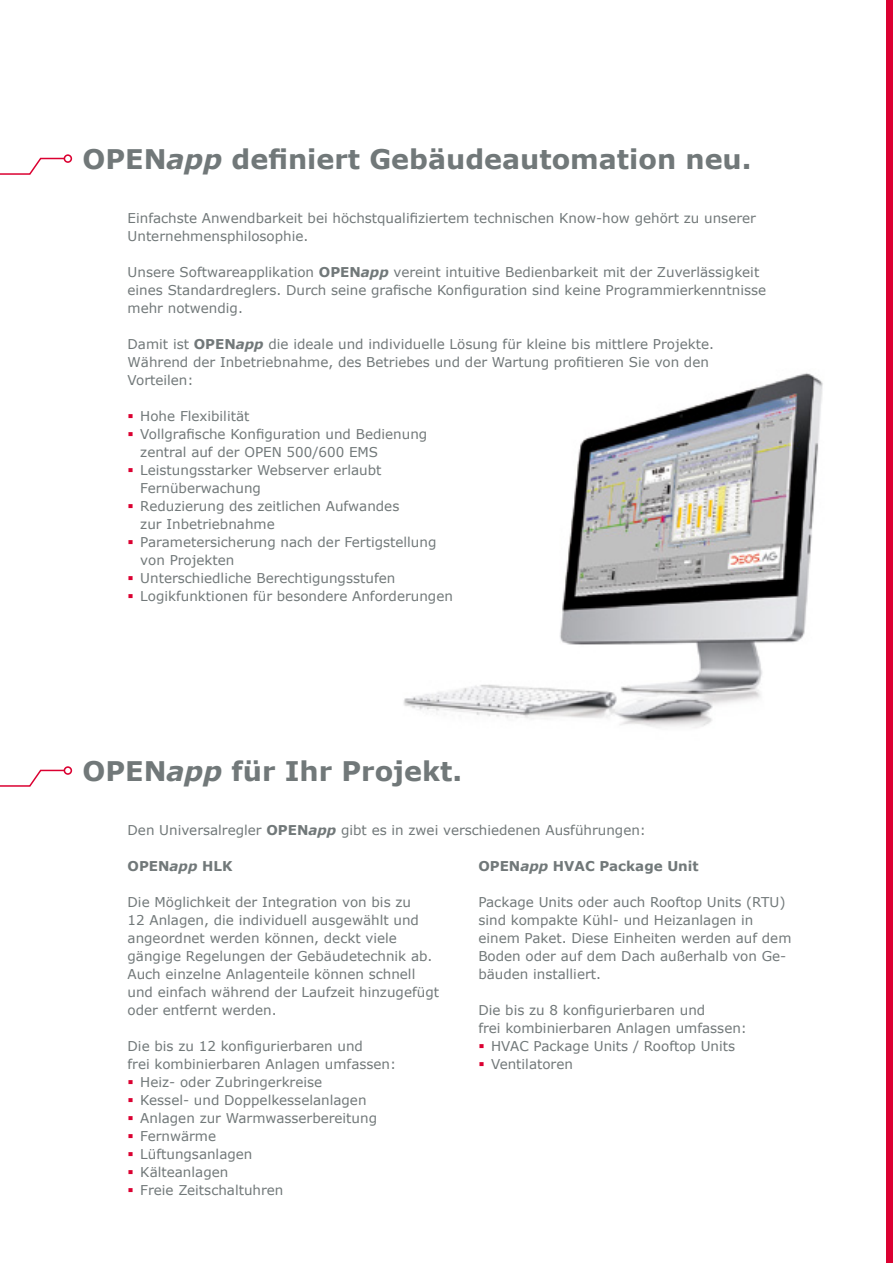
<style>
.page{position:relative;width:893px;height:1263px;background:#fff}
.page>*{position:absolute;margin:0;border:0;box-sizing:border-box;transform-origin:0 0}
.t1{font:700 27px "Verdana";color:#717879}
.t2{font:13.5px/18px "Verdana";color:#717879}
.t3{font:700 13.5px "Verdana";color:#717879}
.s1{font-style:italic}
.s2{font-weight:700}
.s3{font-weight:700;font-style:italic}
.s4{font-size:18px;color:#db0031}
</style>
<div class="page">
<img style="left:403px;top:373px;width:420px;height:355px">
<div style="left:887px;top:0;width:6px;height:1263px;background:#db0031"></div>
<svg style="left:0;top:154px;width:72px;height:21px"></svg>
<svg style="left:0;top:766px;width:72px;height:21px"></svg>
<h1 class="t1" style="left:82px;top:140px;width:671px">OPEN<span class="s1">app</span> definiert Gebäudeautomation neu.</h1>
<p class="t2" style="left:128px;top:208px;width:630px">Einfachste Anwendbarkeit bei höchstqualifiziertem technischen Know-how gehört zu unserer<br>Unternehmensphilosophie.</p>
<p class="t2" style="left:128px;top:262px;width:640px">Unsere Softwareapplikation <span class="s2">OPEN</span><span class="s3">app</span> vereint intuitive Bedienbarkeit mit der Zuverlässigkeit eines Standardreglers. Durch seine grafische Konfiguration sind keine Programmierkenntnisse mehr notwendig.</p>
<p class="t2" style="left:128px;top:334px;width:588px">Damit ist <span class="s2">OPEN</span><span class="s3">app</span> die ideale und individuelle Lösung für kleine bis mittlere Projekte.<br>Während der Inbetriebnahme, des Betriebes und der Wartung profitieren Sie von den<br>Vorteilen:</p>
<p class="t2" style="left:128px;top:406px;width:123px"><span class="s4">▪</span> Hohe Flexibilität</p>
<p class="t2" style="left:140px;top:424px;width:288px;text-indent:-13px"><span class="s4">▪</span> Vollgrafische Konfiguration und Bedienung zentral auf der OPEN 500/600 EMS</p>
<p class="t2" style="left:140px;top:460px;width:243px;text-indent:-13px"><span class="s4">▪</span> Leistungsstarker Webserver erlaubt<br>Fernüberwachung</p>
<p class="t2" style="left:140px;top:496px;width:261px;text-indent:-13px"><span class="s4">▪</span> Reduzierung des zeitlichen Aufwandes zur Inbetriebnahme</p>
<p class="t2" style="left:140px;top:532px;width:298px;text-indent:-13px"><span class="s4">▪</span> Parametersicherung nach der Fertigstellung von Projekten</p>
<p class="t2" style="left:128px;top:568px;width:269px"><span class="s4">▪</span> Unterschiedliche Berechtigungsstufen</p>
<p class="t2" style="left:128px;top:586px;width:327px"><span class="s4">▪</span> Logikfunktionen für besondere Anforderungen</p>
<h1 class="t1" style="left:82px;top:752px;width:381px">OPEN<span class="s1">app</span> für Ihr Projekt.</h1>
<p class="t2" style="left:128px;top:820px;width:520px">Den Universalregler <span class="s2">OPEN</span><span class="s3">app</span> gibt es in zwei verschiedenen Ausführungen:</p>
<p class="t3" style="left:478px;top:856px;width:222px">OPEN<span class="s1">app</span> HVAC Package Unit</p>
<p class="t2" style="left:478px;top:892px;width:315px">Package Units oder auch Rooftop Units (RTU) sind kompakte Kühl- und Heizanlagen in einem Paket. Diese Einheiten werden auf dem Boden oder auf dem Dach außerhalb von Ge&shy;bäuden installiert.</p>
<p class="t2" style="left:478px;top:1000px;width:270px">Die bis zu 8 konfigurierbaren und<br>frei kombinierbaren Anlagen umfassen:</p>
<p class="t2" style="left:478px;top:1036px;width:258px"><span class="s4">▪</span> HVAC Package Units / Rooftop Units</p>
<p class="t2" style="left:478px;top:1054px;width:96px"><span class="s4">▪</span> Ventilatoren</p>
<p class="t3" style="left:128px;top:856px;width:106px">OPEN<span class="s1">app</span> HLK</p>
<p class="t2" style="left:128px;top:892px;width:313px">Die Möglichkeit der Integration von bis zu<br>12 Anlagen, die individuell ausgewählt und angeordnet werden können, deckt viele gängige Regelungen der Gebäudetechnik ab.<br>Auch einzelne Anlagenteile können schnell und einfach während der Laufzeit hinzugefügt oder entfernt werden.</p>
<p class="t2" style="left:128px;top:1036px;width:270px">Die bis zu 12 konfigurierbaren und<br>frei kombinierbaren Anlagen umfassen:</p>
<p class="t2" style="left:128px;top:1072px;width:196px"><span class="s4">▪</span> Heiz- oder Zubringerkreise</p>
<p class="t2" style="left:128px;top:1090px;width:240px"><span class="s4">▪</span> Kessel- und Doppelkesselanlagen</p>
<p class="t2" style="left:128px;top:1108px;width:251px"><span class="s4">▪</span> Anlagen zur Warmwasserbereitung</p>
<p class="t2" style="left:128px;top:1126px;width:90px"><span class="s4">▪</span> Fernwärme</p>
<p class="t2" style="left:128px;top:1144px;width:126px"><span class="s4">▪</span> Lüftungsanlagen</p>
<p class="t2" style="left:128px;top:1162px;width:102px"><span class="s4">▪</span> Kälteanlagen</p>
<p class="t2" style="left:128px;top:1180px;width:157px"><span class="s4">▪</span> Freie Zeitschaltuhren</p>
</div>
